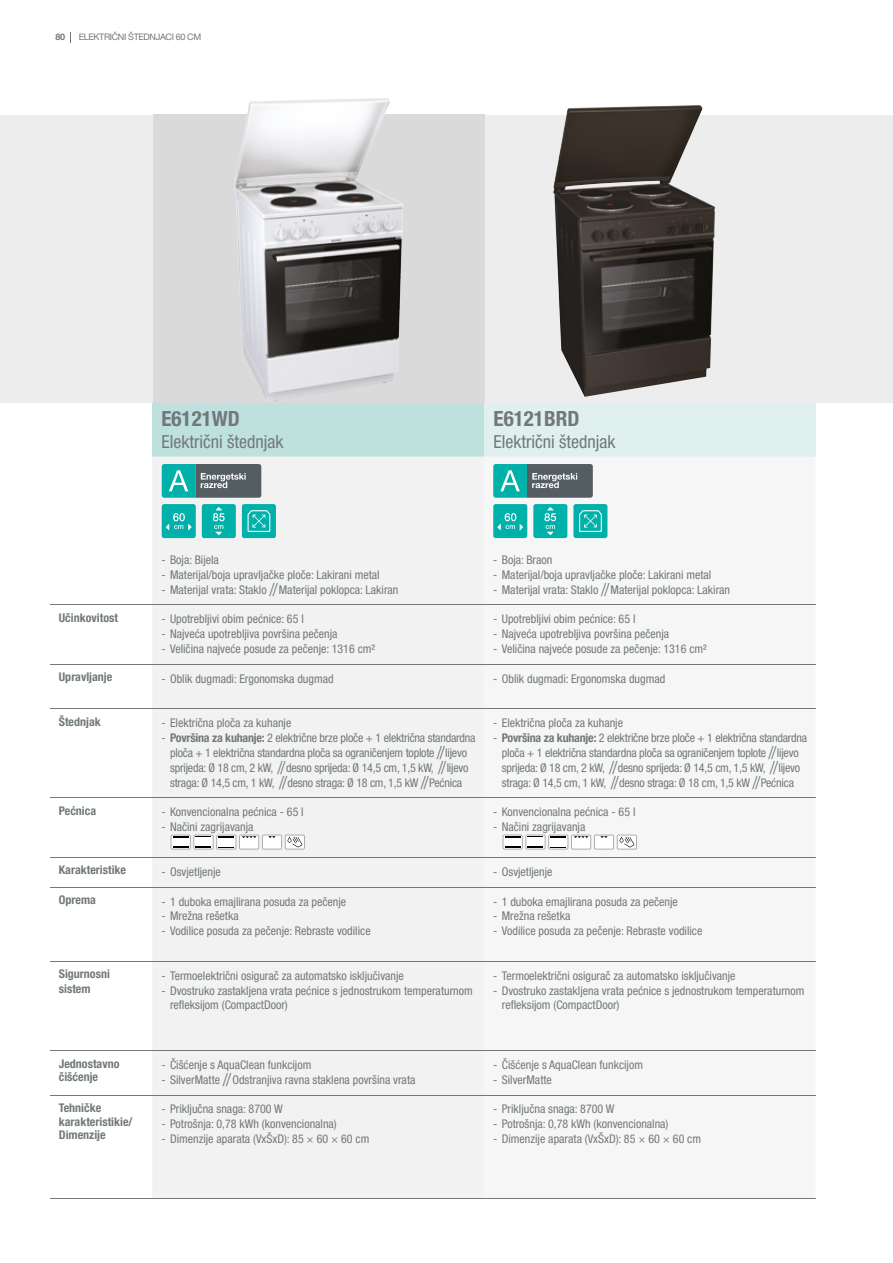
<style>
.page{position:relative;width:893px;height:1263px;background:#fff}
.page>*{position:absolute;margin:0;border:0;box-sizing:border-box;transform-origin:0 0}
.t1{font:700 condensed 21px "Helvetica Neue LT Pro";color:#72787a}
.t2{font:condensed 18px "Helvetica Neue LT Pro";color:#72787a}
.t3{font:condensed 12px/14.9px "Helvetica Neue LT Pro";color:#72787a}
.t4{font:condensed 12px/14.9px "Helvetica Neue LT Pro";letter-spacing:-.02em;color:#72787a;text-align:center}
.t5{font:700 condensed 12px/13.5px "Helvetica Neue LT Pro";color:#72787a}
.t6{font:9px "Helvetica Neue LT Pro";letter-spacing:-.04em;color:#72787a}
.t7{font:700 9px "Helvetica Neue LT Pro";color:#72787a}
.s1{font-weight:300;font-size:18px}
.s2{font-weight:700}
</style>
<div class="page">
<div style="left:152px;top:403px;width:332px;height:54px;background:#bfe1de"></div>
<div style="left:484px;top:403px;width:331px;height:54px;background:#e0f0ef"></div>
<div style="left:152px;top:457px;width:332px;height:741px;background:#f2f2f2"></div>
<div style="left:484px;top:504px;width:331px;height:346px;background:#f6f6f6"></div>
<hr style="left:50px;top:605px;width:102px;height:1px;background:#72787a">
<hr style="left:152px;top:605px;width:332px;height:1px;background:#72787a">
<hr style="left:484px;top:605px;width:331px;height:1px;background:#72787a">
<hr style="left:50px;top:664px;width:102px;height:1px;background:#72787a">
<hr style="left:50px;top:708px;width:102px;height:1px;background:#72787a">
<hr style="left:50px;top:798px;width:102px;height:1px;background:#72787a">
<hr style="left:50px;top:857px;width:102px;height:1px;background:#72787a">
<hr style="left:50px;top:887px;width:102px;height:1px;background:#72787a">
<hr style="left:50px;top:961px;width:102px;height:1px;background:#72787a">
<hr style="left:50px;top:1050px;width:102px;height:1px;background:#72787a">
<hr style="left:50px;top:1095px;width:102px;height:1px;background:#72787a">
<hr style="left:50px;top:1198px;width:102px;height:1px;background:#72787a">
<hr style="left:152px;top:664px;width:332px;height:1px;background:#72787a">
<hr style="left:152px;top:708px;width:332px;height:1px;background:#72787a">
<hr style="left:152px;top:798px;width:332px;height:1px;background:#72787a">
<hr style="left:152px;top:857px;width:332px;height:1px;background:#72787a">
<hr style="left:152px;top:887px;width:332px;height:1px;background:#72787a">
<hr style="left:152px;top:961px;width:332px;height:1px;background:#72787a">
<hr style="left:152px;top:1050px;width:332px;height:1px;background:#72787a">
<hr style="left:152px;top:1095px;width:332px;height:1px;background:#72787a">
<hr style="left:152px;top:1198px;width:332px;height:1px;background:#72787a">
<hr style="left:484px;top:664px;width:331px;height:1px;background:#72787a">
<hr style="left:484px;top:708px;width:331px;height:1px;background:#72787a">
<hr style="left:484px;top:798px;width:331px;height:1px;background:#72787a">
<hr style="left:484px;top:857px;width:331px;height:1px;background:#72787a">
<hr style="left:484px;top:887px;width:331px;height:1px;background:#72787a">
<hr style="left:484px;top:961px;width:331px;height:1px;background:#72787a">
<hr style="left:484px;top:1050px;width:331px;height:1px;background:#72787a">
<hr style="left:484px;top:1095px;width:331px;height:1px;background:#72787a">
<hr style="left:484px;top:1198px;width:331px;height:1px;background:#72787a">
<div style="left:0;top:115px;width:893px;height:288px;background:#ededed"></div>
<div style="left:153px;top:115px;width:332px;height:288px;background:#dadada"></div>
<img style="left:234px;top:98px;width:152px;height:278px">
<img style="left:553px;top:105px;width:162px;height:292px">
<svg style="left:162px;top:464px;width:99px;height:34px;background:#4e8888"></svg>
<div style="left:162px;top:504px;width:34px;height:34px;background:#00b1aa;border-radius:2px"></div>
<svg style="left:166px;top:513px;width:26px;height:17px"></svg>
<div style="left:242px;top:504px;width:34px;height:34px;background:#00b1aa;border-radius:2px"></div>
<svg style="left:248px;top:510px;width:22px;height:22px"></svg>
<div style="left:202px;top:504px;width:34px;height:34px;background:#00b1aa;border-radius:2px"></div>
<svg style="left:213px;top:507px;width:12px;height:28px"></svg>
<svg style="left:493px;top:464px;width:100px;height:34px;background:#4e8889"></svg>
<div style="left:493px;top:504px;width:34px;height:34px;background:#00b1aa;border-radius:2px"></div>
<svg style="left:497px;top:513px;width:26px;height:17px"></svg>
<div style="left:573px;top:504px;width:34px;height:34px;background:#00b1aa;border-radius:2px"></div>
<svg style="left:579px;top:510px;width:23px;height:22px"></svg>
<div style="left:533px;top:504px;width:34px;height:34px;background:#00b1aa;border-radius:2px"></div>
<svg style="left:544px;top:507px;width:12px;height:28px"></svg>
<svg style="left:171px;top:835px;width:134px;height:14px"></svg>
<svg style="left:503px;top:835px;width:134px;height:14px"></svg>
<p class="t7" style="left:56px;top:32px;width:11px">80</p>
<p class="t6" style="left:79px;top:32px;width:124px">ELEKTRIČNI ŠTEDNJACI 60 CM</p>
<h1 class="t1" style="left:161px;top:406px;width:80px">E6121WD</h1>
<h2 class="t2" style="left:161px;top:431px;width:123px">Električni štednjak</h2>
<h1 class="t1" style="left:494px;top:406px;width:87px">E6121BRD</h1>
<h2 class="t2" style="left:494px;top:431px;width:123px">Električni štednjak</h2>
<p class="t5" style="left:59px;top:611px;width:61px">Učinkovitost</p>
<p class="t5" style="left:59px;top:670px;width:55px">Upravljanje</p>
<p class="t5" style="left:59px;top:714px;width:43px">Štednjak</p>
<p class="t5" style="left:59px;top:804px;width:39px">Pećnica</p>
<p class="t5" style="left:59px;top:863px;width:69px">Karakteristike</p>
<p class="t5" style="left:59px;top:893px;width:39px">Oprema</p>
<p class="t5" style="left:59px;top:966px;width:53px;line-height:14.9px">Sigurnosni sistem</p>
<p class="t5" style="left:59px;top:1056px;width:62px">Jednostavno čišćenje</p>
<p class="t5" style="left:59px;top:1101px;width:75px">Tehničke karakteristikie/<br>Dimenzije</p>
<p class="t3" style="left:162px;top:552px;width:59px">- Boja: Bijela</p>
<p class="t3" style="left:162px;top:567px;width:219px">- Materijal/boja upravljačke ploče: Lakirani metal</p>
<p class="t3" style="left:162px;top:582px;width:238px">- Materijal vrata: Staklo <span class="s1">//</span> Materijal poklopca: Lakiran</p>
<p class="t3" style="left:162px;top:612px;width:144px">- Upotrebljivi obim pećnice: 65 l</p>
<p class="t3" style="left:162px;top:626px;width:177px">- Najveća upotrebljiva površina pečenja</p>
<p class="t3" style="left:162px;top:641px;width:215px">- Veličina najveće posude za pečenje: 1316 cm²</p>
<p class="t3" style="left:162px;top:671px;width:173px">- Oblik dugmadi: Ergonomska dugmad</p>
<p class="t3" style="left:162px;top:715px;width:131px">- Električna ploča za kuhanje</p>
<p class="t4" style="left:162px;top:730px;width:315px">- <span class="s2">Površina za kuhanje:</span> 2 električne brze ploče + 1 električna standardna ploča + 1 električna standardna ploča sa ograničenjem toplote <span class="s1">//</span>lijevo sprijeda: Ø 18 cm, 2 kW, <span class="s1">//</span>desno sprijeda: Ø 14,5 cm, 1,5 kW, <span class="s1">//</span>lijevo straga: Ø 14,5 cm, 1 kW, <span class="s1">//</span>desno straga: Ø 18 cm, 1,5 kW <span class="s1">//</span>Pećnica</p>
<p class="t3" style="left:162px;top:805px;width:144px">- Konvencionalna pećnica - 65 l</p>
<p class="t3" style="left:162px;top:819px;width:94px">- Načini zagrijavanja</p>
<p class="t3" style="left:162px;top:864px;width:61px">- Osvjetljenje</p>
<p class="t3" style="left:162px;top:894px;width:186px">- 1 duboka emajlirana posuda za pečenje</p>
<p class="t3" style="left:162px;top:909px;width:79px">- Mrežna rešetka</p>
<p class="t3" style="left:162px;top:923px;width:211px">- Vodilice posuda za pečenje: Rebraste vodilice</p>
<p class="t3" style="left:162px;top:968px;width:244px">- Termoelektrični osigurač za automatsko isključivanje</p>
<p class="t3" style="left:170px;top:983px;width:304px;text-indent:-9px">- Dvostruko zastakljena vrata pećnice s jednostrukom temperaturnom refleksijom (CompactDoor)</p>
<p class="t3" style="left:162px;top:1057px;width:151px">- Čišćenje s AquaClean funkcijom</p>
<p class="t3" style="left:162px;top:1072px;width:255px">- SilverMatte <span class="s1">//</span> Odstranjiva ravna staklena površina vrata</p>
<p class="t3" style="left:162px;top:1102px;width:123px">- Priključna snaga: 8700 W</p>
<p class="t3" style="left:162px;top:1116px;width:177px">- Potrošnja: 0,78 kWh (konvencionalna)</p>
<p class="t3" style="left:162px;top:1131px;width:209px">- Dimenzije aparata (VxŠxD): 85 × 60 × 60 cm</p>
<p class="t3" style="left:493px;top:552px;width:61px">- Boja: Braon</p>
<p class="t3" style="left:493px;top:567px;width:219px">- Materijal/boja upravljačke ploče: Lakirani metal</p>
<p class="t3" style="left:493px;top:582px;width:238px">- Materijal vrata: Staklo <span class="s1">//</span> Materijal poklopca: Lakiran</p>
<p class="t3" style="left:493px;top:612px;width:144px">- Upotrebljivi obim pećnice: 65 l</p>
<p class="t3" style="left:493px;top:626px;width:177px">- Najveća upotrebljiva površina pečenja</p>
<p class="t3" style="left:493px;top:641px;width:215px">- Veličina najveće posude za pečenje: 1316 cm²</p>
<p class="t3" style="left:493px;top:671px;width:173px">- Oblik dugmadi: Ergonomska dugmad</p>
<p class="t3" style="left:493px;top:715px;width:131px">- Električna ploča za kuhanje</p>
<p class="t4" style="left:493px;top:730px;width:315px">- <span class="s2">Površina za kuhanje:</span> 2 električne brze ploče + 1 električna standardna ploča + 1 električna standardna ploča sa ograničenjem toplote <span class="s1">//</span>lijevo sprijeda: Ø 18 cm, 2 kW, <span class="s1">//</span>desno sprijeda: Ø 14,5 cm, 1,5 kW, <span class="s1">//</span>lijevo straga: Ø 14,5 cm, 1 kW, <span class="s1">//</span>desno straga: Ø 18 cm, 1,5 kW <span class="s1">//</span>Pećnica</p>
<p class="t3" style="left:493px;top:805px;width:144px">- Konvencionalna pećnica - 65 l</p>
<p class="t3" style="left:493px;top:819px;width:94px">- Načini zagrijavanja</p>
<p class="t3" style="left:493px;top:864px;width:61px">- Osvjetljenje</p>
<p class="t3" style="left:493px;top:894px;width:186px">- 1 duboka emajlirana posuda za pečenje</p>
<p class="t3" style="left:493px;top:909px;width:79px">- Mrežna rešetka</p>
<p class="t3" style="left:493px;top:923px;width:211px">- Vodilice posuda za pečenje: Rebraste vodilice</p>
<p class="t3" style="left:493px;top:968px;width:244px">- Termoelektrični osigurač za automatsko isključivanje</p>
<p class="t3" style="left:502px;top:983px;width:304px;text-indent:-9px">- Dvostruko zastakljena vrata pećnice s jednostrukom temperaturnom refleksijom (CompactDoor)</p>
<p class="t3" style="left:493px;top:1057px;width:151px">- Čišćenje s AquaClean funkcijom</p>
<p class="t3" style="left:493px;top:1072px;width:60px">- SilverMatte</p>
<p class="t3" style="left:493px;top:1102px;width:123px">- Priključna snaga: 8700 W</p>
<p class="t3" style="left:493px;top:1116px;width:177px">- Potrošnja: 0,78 kWh (konvencionalna)</p>
<p class="t3" style="left:493px;top:1131px;width:209px">- Dimenzije aparata (VxŠxD): 85 × 60 × 60 cm</p>
</div>
